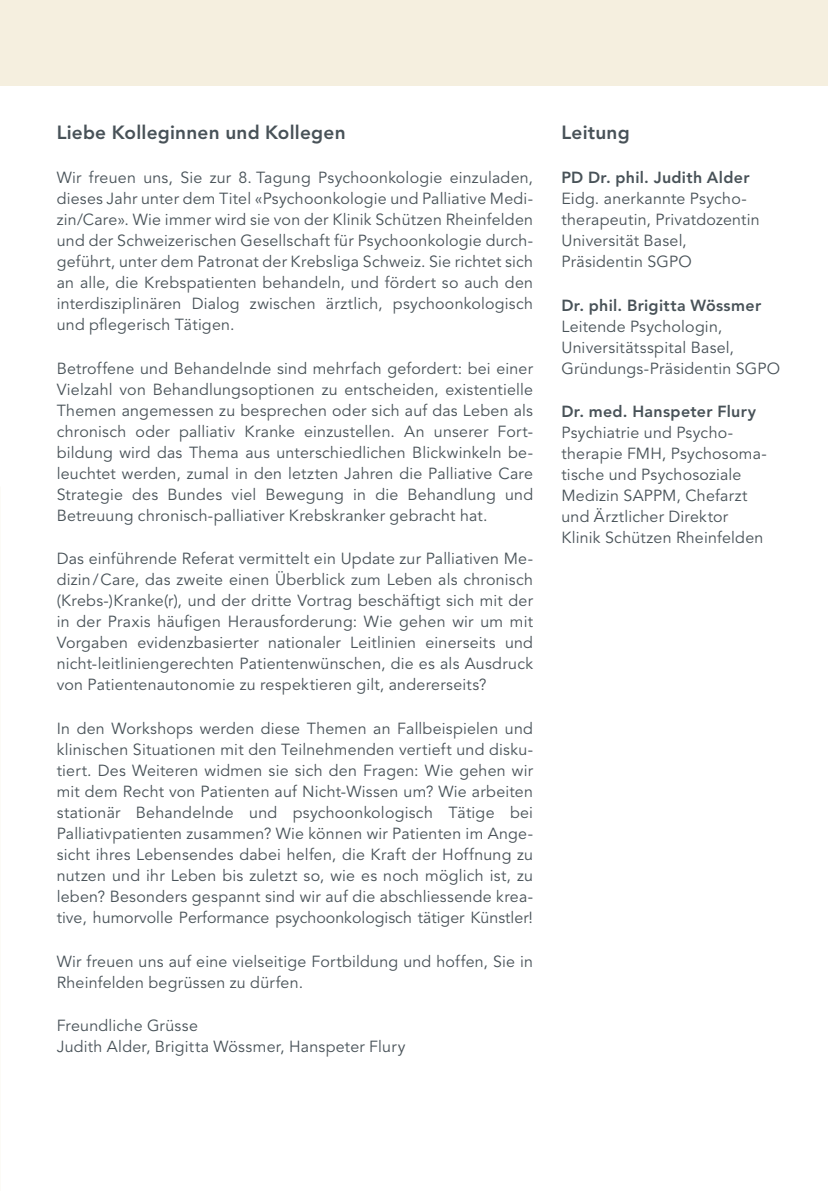
<style>
.page{position:relative;width:828px;height:1191px;background:#fff}
.page>*{position:absolute;margin:0;border:0;box-sizing:border-box;transform-origin:0 0}
.t1{font:800 19px "Avenir LT Std";letter-spacing:.01em;color:#485258}
.t2{font:16px/21px "Avenir LT Std";letter-spacing:.015em;color:#485258}
.t3{font:800 16px "Avenir LT Std";letter-spacing:.02em;color:#485258}
</style>
<div class="page">
<div style="left:0;top:0;width:828px;height:85px;background:#f5efdf"></div>
<p class="t1" style="left:57px;top:121px;width:290px">Liebe Kolleginnen und Kollegen</p>
<p class="t2" style="left:57px;top:167px;width:478px;text-align:justify">Wir freuen uns, Sie zur 8. Tagung Psychoonkologie einzuladen, dieses Jahr unter dem Titel «Psychoonkologie und Palliative Medi&shy;zin/Care». Wie immer wird sie von der Klinik Schützen Rheinfelden und der Schweizerischen Gesellschaft für Psychoonkologie durch&shy;geführt, unter dem Patronat der Krebsliga Schweiz. Sie richtet sich an alle, die Krebspatienten behandeln, und fördert so auch den interdisziplinären Dialog zwischen ärztlich, psychoonkologisch und pflegerisch Tätigen.</p>
<p class="t2" style="left:57px;top:358px;width:478px;text-align:justify">Betroffene und Behandelnde sind mehrfach gefordert: bei einer Vielzahl von Behandlungsoptionen zu entscheiden, existentielle Themen angemessen zu besprechen oder sich auf das Leben als chronisch oder palliativ Kranke einzustellen. An unserer Fort&shy;bildung wird das Thema aus unterschiedlichen Blickwinkeln be&shy;leuchtet werden, zumal in den letzten Jahren die Palliative Care Strategie des Bundes viel Bewegung in die Behandlung und Betreuung chronisch-palliativer Krebskranker gebracht hat.</p>
<p class="t2" style="left:57px;top:548px;width:478px;text-align:justify">Das einführende Referat vermittelt ein Update zur Palliativen Me&shy;dizin/Care, das zweite einen Überblick zum Leben als chronisch (Krebs-)Kranke(r), und der dritte Vortrag beschäftigt sich mit der in der Praxis häufigen Herausforderung: Wie gehen wir um mit Vorgaben evidenzbasierter nationaler Leitlinien einerseits und nicht-leitliniengerechten Patientenwünschen, die es als Ausdruck von Patientenautonomie zu respektieren gilt, andererseits?</p>
<p class="t2" style="left:57px;top:718px;width:478px;text-align:justify">In den Workshops werden diese Themen an Fallbeispielen und klinischen Situationen mit den Teilnehmenden vertieft und disku&shy;tiert. Des Weiteren widmen sie sich den Fragen: Wie gehen wir mit dem Recht von Patienten auf Nicht-Wissen um? Wie arbeiten stationär Behandelnde und psychoonkologisch Tätige bei Palliativpatienten zusammen? Wie können wir Patienten im Ange&shy;sicht ihres Lebensendes dabei helfen, die Kraft der Hoffnung zu nutzen und ihr Leben bis zuletzt so, wie es noch möglich ist, zu leben? Besonders gespannt sind wir auf die abschliessende krea&shy;tive, humorvolle Performance psychoonkologisch tätiger Künstler!</p>
<p class="t2" style="left:57px;top:951px;width:478px">Wir freuen uns auf eine vielseitige Fortbildung und hoffen, Sie in<br>Rheinfelden begrüssen zu dürfen.</p>
<p class="t2" style="left:57px;top:1015px;width:350px">Freundliche Grüsse<br>Judith Alder, Brigitta Wössmer, Hanspeter Flury</p>
<p class="t1" style="left:561px;top:121px;width:70px">Leitung</p>
<p class="t3" style="left:561px;top:168px;width:190px">PD Dr. phil. Judith Alder</p>
<p class="t2" style="left:561px;top:188px;width:200px">Eidg. anerkannte Psycho&shy;therapeutin, Privatdozentin<br>Universität Basel,<br>Präsidentin SGPO</p>
<p class="t3" style="left:561px;top:295px;width:201px">Dr. phil. Brigitta Wössmer</p>
<p class="t2" style="left:561px;top:316px;width:220px">Leitende Psychologin,<br>Universitätsspital Basel,<br>Gründungs-Präsidentin SGPO</p>
<p class="t3" style="left:561px;top:402px;width:196px">Dr. med. Hanspeter Flury</p>
<p class="t2" style="left:561px;top:423px;width:205px">Psychiatrie und Psycho&shy;therapie FMH, Psychosoma&shy;tische und Psychosoziale<br>Medizin SAPPM, Chefarzt und Ärztlicher Direktor<br>Klinik Schützen Rheinfelden</p>
</div>
